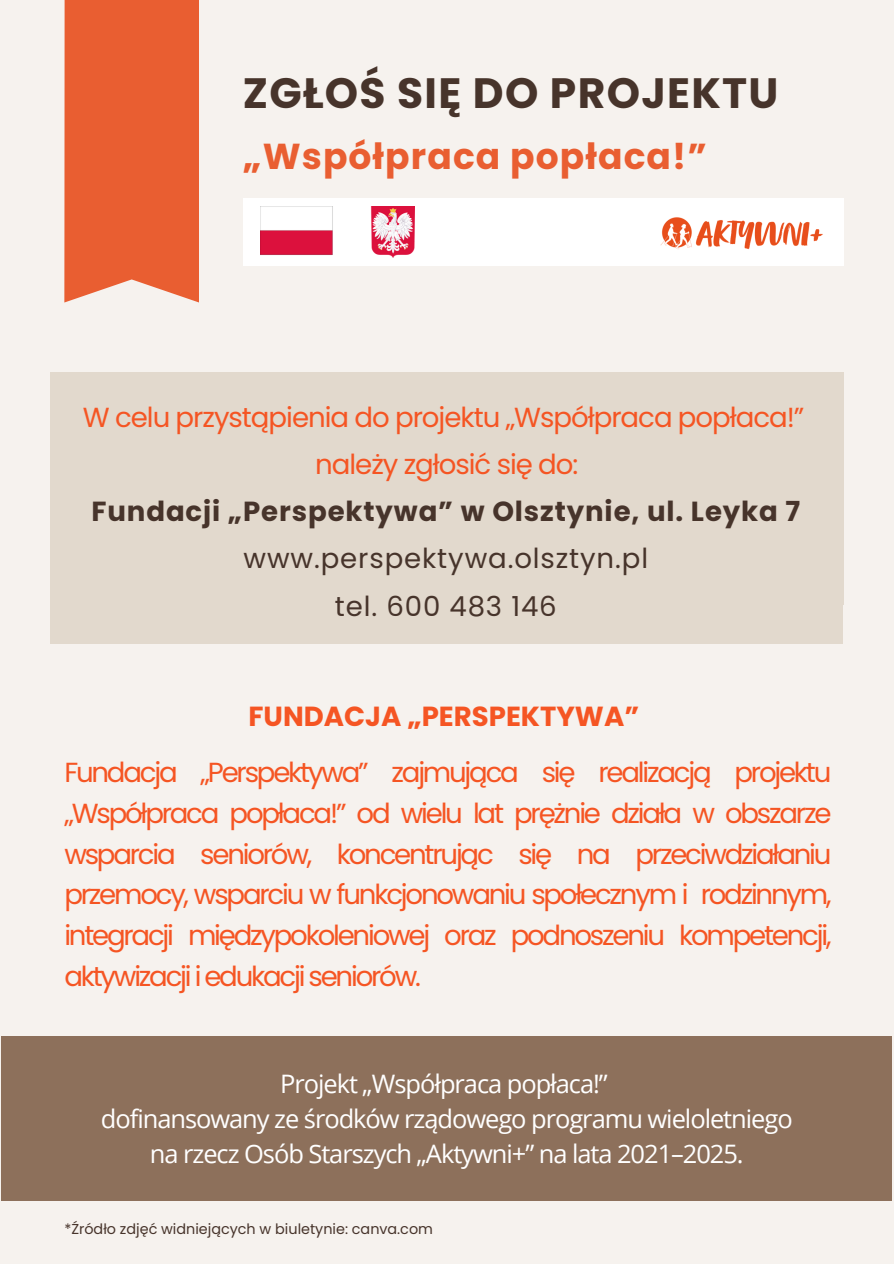
<style>
.page{position:relative;width:894px;height:1264px;background:#fff}
.page>*{position:absolute;margin:0;border:0;box-sizing:border-box;transform-origin:0 0}
.t1{font:700 42.45px "Poppins";letter-spacing:.03em;color:#47342b}
.t2{font:700 36px "Poppins";letter-spacing:.03em;color:#e95e31}
.t3{font:27.6px/40.7px "Poppins";letter-spacing:-.035em;color:#f55523;text-align:justify}
.t4{font:700 27.6px "Poppins";color:#f55523}
.t5{font:25.5px/35px "Open Sans";letter-spacing:-.04em;color:#fff;text-align:center}
.t6{font:14.4px "Poppins";color:#47342b}
.s1{font-weight:700;color:#47342b}
.s2{color:#47342b}
</style>
<div class="page">
<div style="left:0;top:0;width:893px;height:1263px;background:#f6f2ee"></div>
<svg style="left:64px;top:0;width:135px;height:302px"></svg>
<div style="left:1px;top:1035px;width:890px;height:165px;background:#8d705b"></div>
<div style="left:50px;top:372px;width:793px;height:233px;background:#e2d9cd"></div>
<div style="left:50px;top:380px;width:792px;height:264px;background:#e2d9cd"></div>
<div style="left:243px;top:198px;width:599px;height:68px;background:#fff"></div>
<img style="left:660px;top:198px;width:183px;height:68px">
<img style="left:261px;top:206px;width:153px;height:51px">
<p class="t1" style="left:243px;top:63px;width:537px">ZGŁOŚ SIĘ DO PROJEKTU</p>
<h4 class="t2" style="left:243px;top:131px;width:465px">„Współpraca popłaca!”</h4>
<h3 class="t3" style="left:83px;top:393px;width:722px;line-height:47.2px;text-align:center">W celu przystąpienia do projektu „Współpraca popłaca!” należy zgłosić się do:<br><span class="s1">Fundacji „Perspektywa” w Olsztynie, ul. Leyka 7 </span><span class="s2">www.perspektywa.olsztyn.pl<br>tel. 600 483 146</span></h3>
<h1 class="t4" style="left:248px;top:696px;width:392px">FUNDACJA „PERSPEKTYWA”</h1>
<h2 class="t3" style="left:64px;top:752px;width:768px">Fundacja „Perspektywa” zajmująca się realizacją projektu „Współpraca popłaca!” od wielu lat prężnie działa w obszarze wsparcia seniorów, koncentrując się na przeciwdziałaniu przemocy, wsparciu w funkcjonowaniu społecznym i rodzinnym, integracji międzypokoleniowej oraz podnoszeniu kompetencji, aktywizacji i edukacji seniorów.</h2>
<p class="t5" style="left:101px;top:1065px;width:693px">Projekt „Współpraca popłaca!”<br>dofinansowany ze środków rządowego programu wieloletniego na rzecz Osób Starszych „Aktywni+” na lata 2021–2025.</p>
<p class="t6" style="left:64px;top:1218px;width:370px">*Źródło zdjęć widniejących w biuletynie: canva.com</p>
</div>
